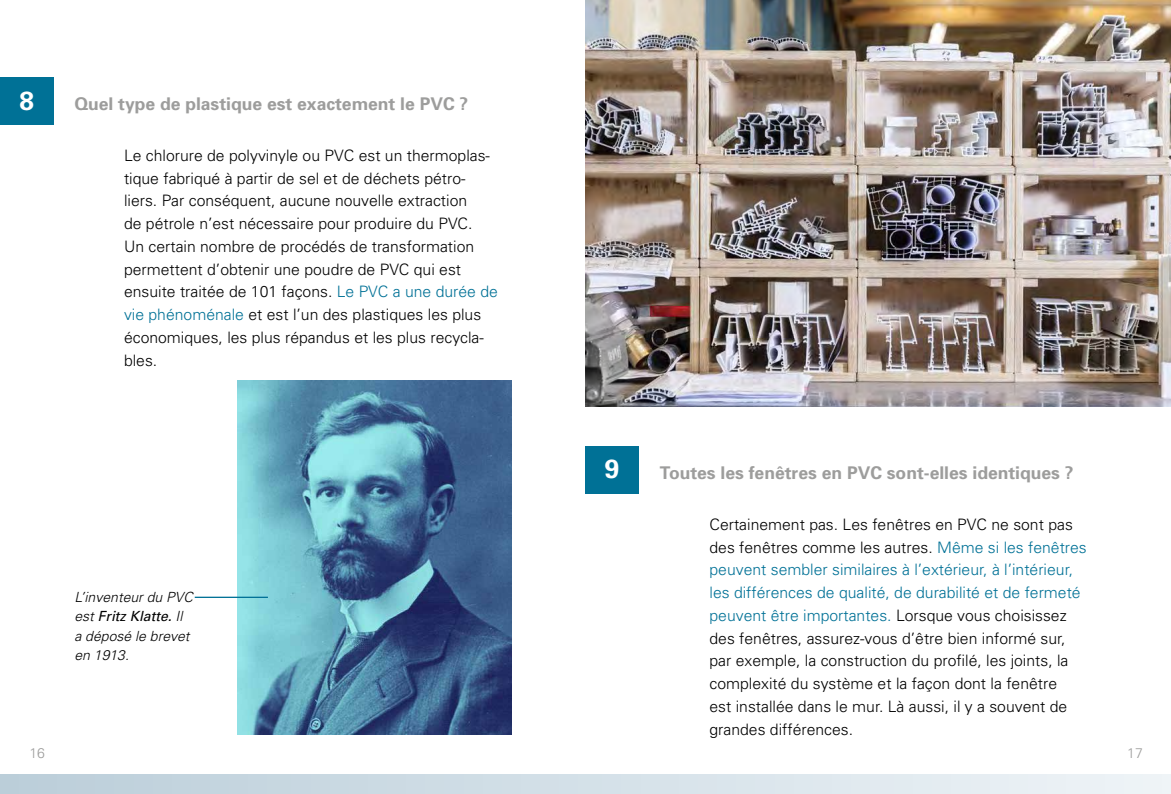
<style>
.page{position:relative;width:1171px;height:794px;background:#fff}
.page>*{position:absolute;margin:0;border:0;box-sizing:border-box;transform-origin:0 0}
.t1{font:700 26.25px "Univers";color:#fff}
.t2{font:700 17.5px "Univers";color:#9d9d9c}
.t3{font:300 15.75px/22.8px "Univers";color:#000}
.t4{font:italic 300 14px/19.2px "Univers";color:#000}
.t5{font:300 14px "Univers";color:#9d9d9c}
.s1{color:#007196}
.s2{font-weight:400}
</style>
<div class="page">
<div style="left:0;top:774px;width:1171px;height:20px;background:linear-gradient(to right,#bbced9,#eef4f7)"></div>
<div style="left:0;top:78px;width:53px;height:47px;background:#007196"></div>
<div style="left:585px;top:446px;width:54px;height:47px;background:#007196"></div>
<img style="left:237px;top:380px;width:274px;height:354px">
<hr style="left:195px;top:596px;width:73px;height:2px;background:#007196">
<img style="left:585px;top:0;width:586px;height:407px">
<h1 class="t1" style="left:19px;top:84px;width:16px">8</h1>
<p class="t2" style="left:74px;top:93px;width:395px">Quel type de plastique est exactement le PVC ?</p>
<p class="t3" style="left:124px;top:143px;width:375px">Le chlorure de polyvinyle ou PVC est un thermoplas&shy;tique fabriqué à partir de sel et de déchets pétro&shy;liers. Par conséquent, aucune nouvelle extraction<br>de pétrole n’est nécessaire pour produire du PVC.<br>Un certain nombre de procédés de transformation permettent d’obtenir une poudre de PVC qui est ensuite traitée de 101 façons. <span class="s1">Le PVC a une durée de vie phénoménale</span> et est l’un des plastiques les plus économiques, les plus répandus et les plus recycla&shy;bles.</p>
<p class="t4" style="left:74px;top:587px;width:120px">L’inventeur du PVC est <span class="s2">Fritz Klatte.</span> Il a déposé le brevet en 1913.</p>
<h1 class="t1" style="left:605px;top:452px;width:16px">9</h1>
<p class="t2" style="left:660px;top:462px;width:415px">Toutes les fenêtres en PVC sont-elles identiques ?</p>
<p class="t3" style="left:709px;top:512px;width:379px">Certainement pas. Les fenêtres en PVC ne sont pas des fenêtres comme les autres. <span class="s1">Même si les fenêtres peuvent sembler similaires à l’extérieur, à l’intérieur, les différences de qualité, de durabilité et de fermeté peuvent être importantes.</span> Lorsque vous choisissez des fenêtres, assurez-vous d’être bien informé sur, par exemple, la construction du profilé, les joints, la complexité du système et la façon dont la fenêtre<br>est installée dans le mur. Là aussi, il y a souvent de grandes différences.</p>
<p class="t5" style="left:29px;top:744px;width:17px">16</p>
<p class="t5" style="left:1127px;top:744px;width:17px">17</p>
</div>
